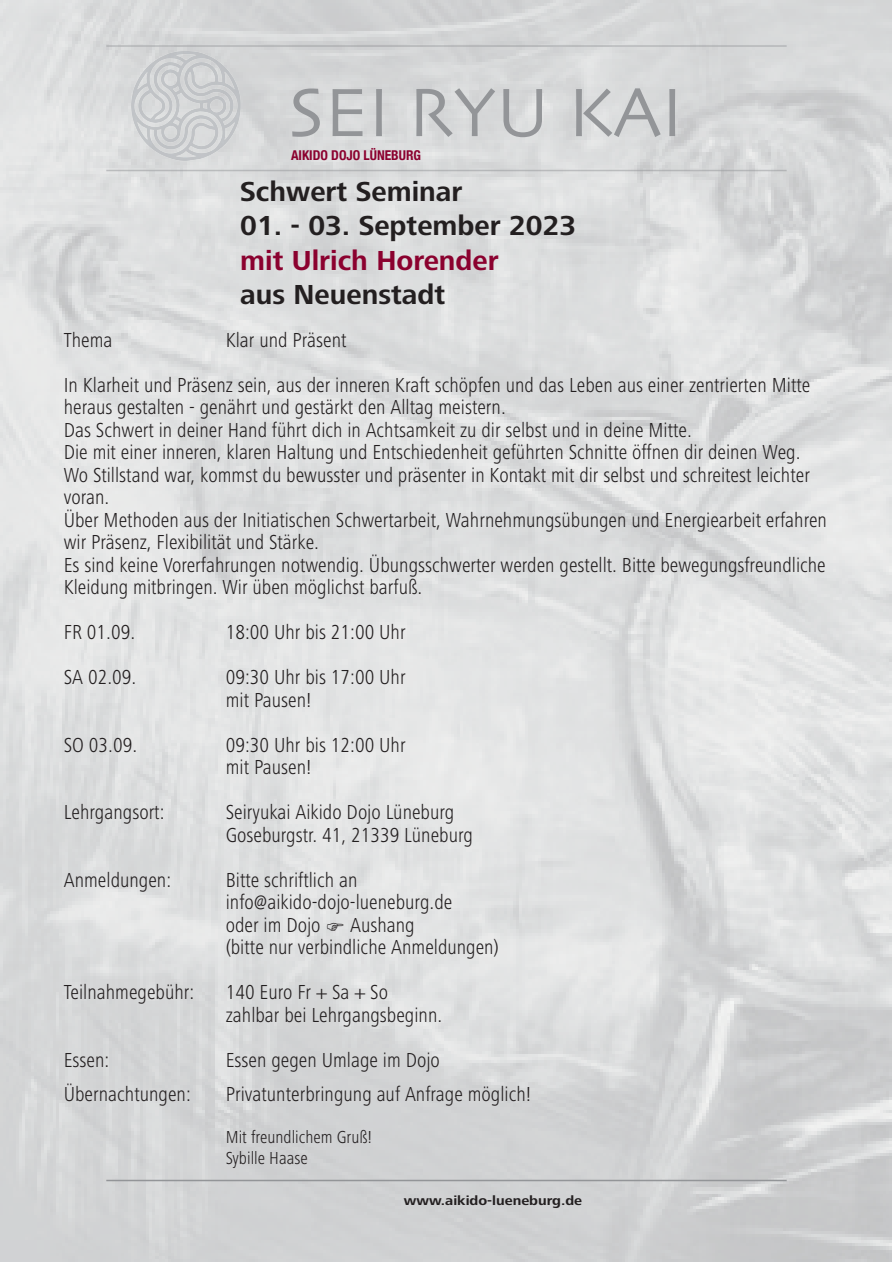
<style>
.page{position:relative;width:893px;height:1263px;background:#fff}
.page>*{position:absolute;margin:0;border:0;box-sizing:border-box;transform-origin:0 0}
.t1{font:72px "Skia";color:#939598}
.t2{font:700 28.5px "Frutiger Next LT";color:#231f20}
.t3{font:700 28.5px "Frutiger Next LT";color:#8b012f}
.t4{font:300 condensed 21px/22.5px "Frutiger Next LT";color:#231f20}
.t5{font:300 condensed 18px/21px "Frutiger Next LT";color:#231f20}
.t6{font:700 13.5px "Frutiger Next LT";color:#231f20;scale:1.1 1}
.t7{font:700 condensed 13.5px "Helvetica Neue";color:#8b012f}
</style>
<div class="page">
<img style="left:126px;top:51px;width:120px;height:110px">
<hr style="left:106px;top:45px;width:681px;height:2px;background:#939598">
<hr style="left:106px;top:170px;width:681px;height:1px;background:#939598">
<hr style="left:106px;top:1180px;width:681px;height:1px;background:#939598">
<svg style="left:327px;top:922px;width:16px;height:8px"></svg>
<h1 class="t1" style="left:288px;top:69px;width:397px">SEI RYU KAI</h1>
<p class="t7" style="left:291px;top:144px;width:132px">AIKIDO DOJO LÜNEBURG</p>
<h2 class="t2" style="left:240px;top:176px;width:224px">Schwert Seminar</h2>
<h2 class="t2" style="left:240px;top:210px;width:337px">01. - 03. September 2023</h2>
<h2 class="t3" style="left:240px;top:244px;width:260px">mit Ulrich Horender</h2>
<h2 class="t2" style="left:240px;top:278px;width:207px">aus Neuenstadt</h2>
<p class="t4" style="left:64px;top:328px;width:50px">Thema</p>
<p class="t4" style="left:64px;top:317px;width:748px;line-height:45px;text-indent:162px">Klar und Präsent<br>In Klarheit und Präsenz sein, aus der inneren Kraft schöpfen und das Leben aus einer zentrierten Mitte</p>
<p class="t4" style="left:64px;top:396px;width:765px">heraus gestalten - genährt und gestärkt den Alltag meistern.<br>Das Schwert in deiner Hand führt dich in Achtsamkeit zu dir selbst und in deine Mitte.<br>Die mit einer inneren, klaren Haltung und Entschiedenheit geführten Schnitte öffnen dir deinen Weg.<br>Wo Stillstand war, kommst du bewusster und präsenter in Kontakt mit dir selbst und schreitest leichter voran.<br>Über Methoden aus der Initiatischen Schwertarbeit, Wahrnehmungsübungen und Energiearbeit erfahren wir Präsenz, Flexibilität und Stärke.<br>Es sind keine Vorerfahrungen notwendig. Übungsschwerter werden gestellt. Bitte bewegungsfreundliche Kleidung mitbringen. Wir üben möglichst barfuß.</p>
<p class="t4" style="left:64px;top:621px;width:73px">FR 01.09.</p>
<p class="t4" style="left:226px;top:621px;width:181px">18:00 Uhr bis 21:00 Uhr</p>
<p class="t4" style="left:64px;top:666px;width:74px">SA 02.09.</p>
<p class="t4" style="left:226px;top:666px;width:181px">09:30 Uhr bis 17:00 Uhr mit Pausen!</p>
<p class="t4" style="left:64px;top:733px;width:75px">SO 03.09.</p>
<p class="t4" style="left:226px;top:733px;width:181px">09:30 Uhr bis 12:00 Uhr mit Pausen!</p>
<p class="t4" style="left:64px;top:801px;width:102px">Lehrgangsort:</p>
<p class="t4" style="left:226px;top:801px;width:249px">Seiryukai Aikido Dojo Lüneburg<br>Goseburgstr. 41, 21339 Lüneburg</p>
<p class="t4" style="left:64px;top:868px;width:109px">Anmeldungen:</p>
<p class="t4" style="left:226px;top:868px;width:228px">Bitte schriftlich an info@aikido-dojo-lueneburg.de oder im Dojo</p>
<p class="t4" style="left:226px;top:913px;width:275px;text-indent:124px">Aushang<br>(bitte nur verbindliche Anmeldungen)</p>
<p class="t4" style="left:64px;top:981px;width:132px">Teilnahmegebühr:</p>
<p class="t4" style="left:226px;top:981px;width:218px">140 Euro Fr + Sa + So zahlbar bei Lehrgangsbeginn.</p>
<p class="t4" style="left:64px;top:1048px;width:47px">Essen:</p>
<p class="t4" style="left:226px;top:1048px;width:216px">Essen gegen Umlage im Dojo</p>
<p class="t4" style="left:64px;top:1083px;width:129px">Übernachtungen:</p>
<p class="t4" style="left:226px;top:1083px;width:307px">Privatunterbringung auf Anfrage möglich!</p>
<p class="t5" style="left:226px;top:1126px;width:148px">Mit freundlichem Gruß!<br>Sybille Haase</p>
<p class="t6" style="left:404px;top:1193px;width:163px">www.aikido-lueneburg.de</p>
</div>
